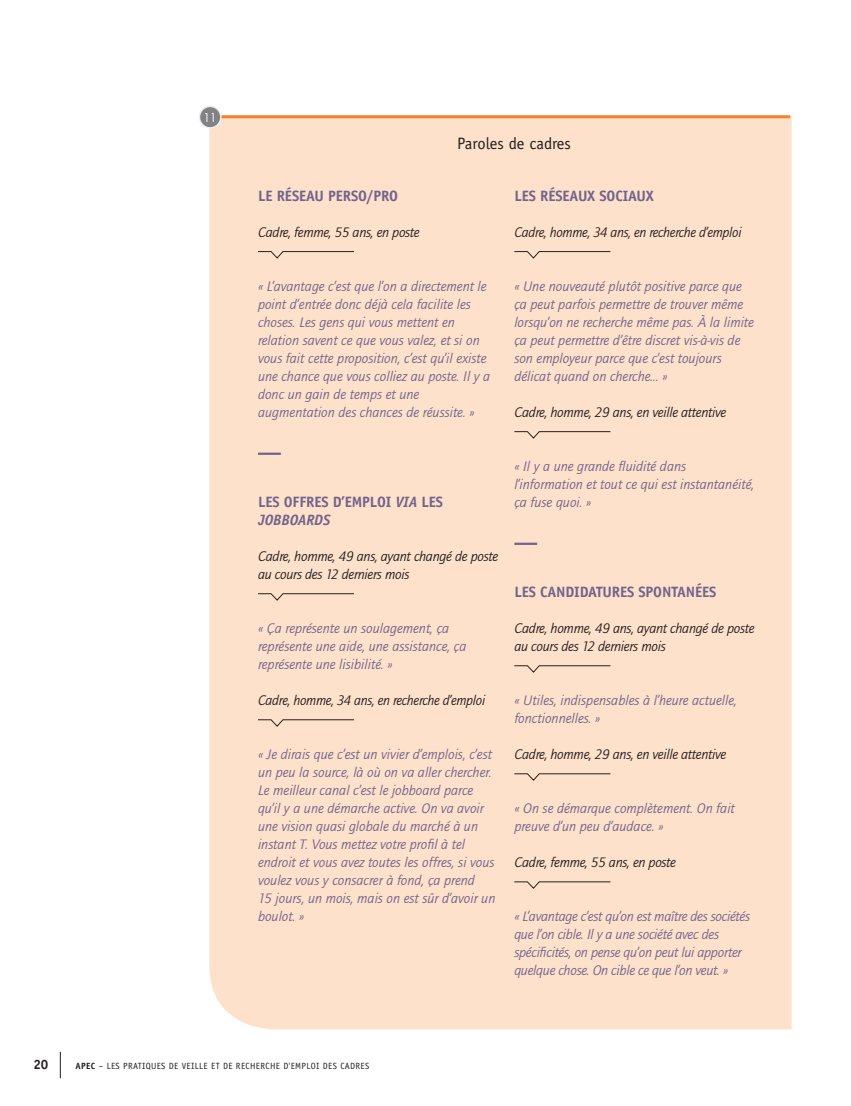
<style>
.page{position:relative;width:851px;height:1106px;background:#fff}
.page>*{position:absolute;margin:0;border:0;box-sizing:border-box;transform-origin:0 0}
.t1{font:16.5px "Officina Sans";color:#231f20}
.t2{font:700 15px/18px "Officina Sans";letter-spacing:-.01em;color:#71648d}
.t3{font:italic 14.25px/18px "Quay Itc T";color:#71648d}
.t4{font:italic 14.25px/18px "Quay Itc T";letter-spacing:-.02em;color:#231f20}
.t5{font:italic 14.25px/18px "Quay Itc T";letter-spacing:-.02em;color:#71648d}
.t6{font:700 13.5px "Officina Sans";color:#231f20}
.t7{font:12.3px "Century Gothic";color:#fff}
.t8{font:9px "Officina Sans";letter-spacing:.04em;color:#231f20}
.s1{font-style:italic}
.s2{font-weight:700}
</style>
<div class="page">
<svg style="left:60px;top:1051px;width:1px;height:27px"></svg>
<div style="left:209px;top:115px;width:582px;height:914px;background:#fee1ca"></div>
<hr style="left:209px;top:115px;width:581px;height:3px;background:#f4822b">
<div style="left:199px;top:106px;width:22px;height:22px;background:#808285;border-radius:50%"></div>
<div style="left:199px;top:106px;width:22px;height:23px;border:2px solid #eeeeef;border-radius:50%"></div>
<svg style="left:257px;top:251px;width:98px;height:8px"></svg>
<hr style="left:258px;top:452px;width:23px;height:3px;background:#71648d">
<svg style="left:257px;top:593px;width:98px;height:8px"></svg>
<svg style="left:257px;top:719px;width:98px;height:8px"></svg>
<svg style="left:513px;top:251px;width:98px;height:8px"></svg>
<svg style="left:513px;top:431px;width:98px;height:8px"></svg>
<hr style="left:514px;top:542px;width:23px;height:3px;background:#71648d">
<svg style="left:513px;top:665px;width:98px;height:8px"></svg>
<svg style="left:513px;top:773px;width:98px;height:8px"></svg>
<svg style="left:513px;top:881px;width:98px;height:8px"></svg>
<p class="t7" style="left:203px;top:110px;width:15px">11</p>
<p class="t2" style="left:258px;top:186px;width:142px">LE RÉSEAU PERSO/PRO</p>
<p class="t4" style="left:258px;top:223px;width:163px">Cadre, femme, 55 ans, en poste</p>
<p class="t1" style="left:457px;top:133px;width:115px">Paroles de cadres</p>
<p class="t2" style="left:514px;top:186px;width:141px">LES RÉSEAUX SOCIAUX</p>
<p class="t4" style="left:514px;top:223px;width:229px">Cadre, homme, 34 ans, en recherche d’emploi</p>
<p class="t3" style="left:258px;top:277px;width:234px">« L’avantage c’est que l’on a directement le point d’entrée donc déjà cela facilite les choses. Les gens qui vous mettent en relation savent ce que vous valez, et si on vous fait cette proposition, c’est qu’il existe une chance que vous colliez au poste. Il y a donc un gain de temps et une augmentation des chances de réussite. »</p>
<p class="t3" style="left:514px;top:277px;width:241px">« Une nouveauté plutôt positive parce que ça peut parfois permettre de trouver même lorsqu’on ne recherche même pas. À la limite ça peut permettre d’être discret vis-à-vis de son employeur parce que c’est toujours délicat quand on cherche… »</p>
<p class="t4" style="left:514px;top:403px;width:213px">Cadre, homme, 29 ans, en veille attentive</p>
<p class="t2" style="left:258px;top:492px;width:186px">LES OFFRES D’EMPLOI <span class="s1">VIA</span> LES<br><span class="s1">JOBBOARDS</span></p>
<p class="t4" style="left:258px;top:547px;width:241px">Cadre, homme, 49 ans, ayant changé de poste au cours des 12 derniers mois</p>
<p class="t3" style="left:258px;top:619px;width:210px">« Ça représente un soulagement, ça représente une aide, une assistance, ça représente une lisibilité. »</p>
<p class="t4" style="left:258px;top:691px;width:229px">Cadre, homme, 34 ans, en recherche d’emploi</p>
<p class="t3" style="left:258px;top:745px;width:239px">« Je dirais que c’est un vivier d’emplois, c’est un peu la source, là où on va aller chercher.<br>Le meilleur canal c’est le jobboard parce qu’il y a une démarche active. On va avoir une vision quasi globale du marché à un instant T. Vous mettez votre profil à tel endroit et vous avez toutes les offres, si vous voulez vous y consacrer à fond, ça prend<br>15 jours, un mois, mais on est sûr d’avoir un boulot. »</p>
<p class="t3" style="left:514px;top:457px;width:241px">« Il y a une grande fluidité dans l’information et tout ce qui est instantanéité, ça fuse quoi. »</p>
<p class="t2" style="left:514px;top:582px;width:203px">LES CANDIDATURES SPONTANÉES</p>
<p class="t4" style="left:514px;top:619px;width:241px">Cadre, homme, 49 ans, ayant changé de poste au cours des 12 derniers mois</p>
<p class="t3" style="left:514px;top:691px;width:224px">« Utiles, indispensables à l’heure actuelle, fonctionnelles. »</p>
<p class="t4" style="left:514px;top:745px;width:213px">Cadre, homme, 29 ans, en veille attentive</p>
<p class="t3" style="left:514px;top:799px;width:222px">« On se démarque complètement. On fait preuve d’un peu d’audace. »</p>
<p class="t4" style="left:514px;top:853px;width:163px">Cadre, femme, 55 ans, en poste</p>
<p class="t5" style="left:514px;top:907px;width:237px">« L’avantage c’est qu’on est maître des sociétés que l’on cible. Il y a une société avec des spécificités, on pense qu’on peut lui apporter quelque chose. On cible ce que l’on veut. »</p>
<p class="t6" style="left:33px;top:1055px;width:17px">20</p>
<p class="t8" style="left:76px;top:1060px;width:295px"><span class="s2">APEC</span> – LES PRATIQUES DE VEILLE ET DE RECHERCHE D'EMPLOI DES CADRES</p>
</div>
